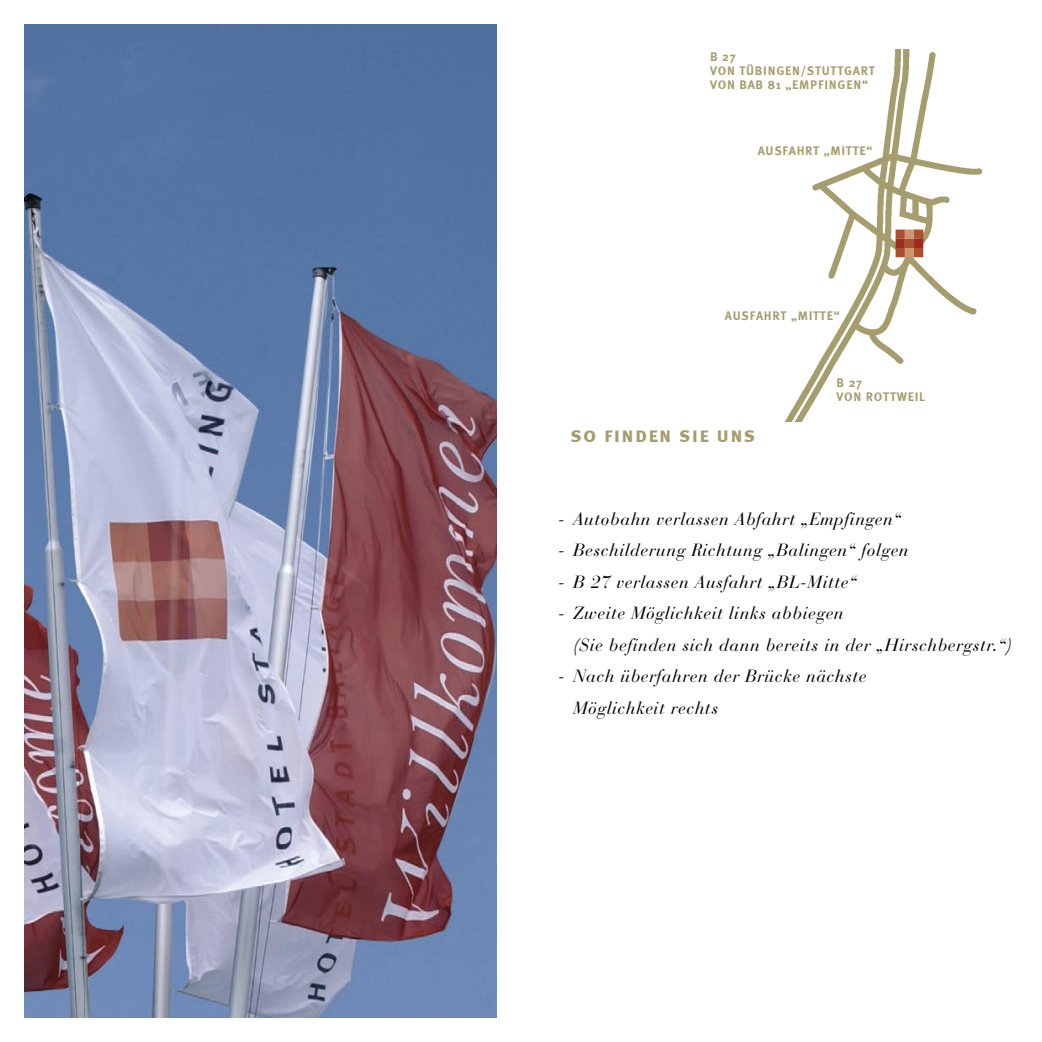
<style>
.page{position:relative;width:1042px;height:1042px;background:#fff}
.page>*{position:absolute;margin:0;border:0;box-sizing:border-box;transform-origin:0 0}
.t1{font:21px "Meta Bold Caps";letter-spacing:.06em;color:#a69d6e}
.t2{font:italic 17.5px/31.5px "Bauer Bodoni LT";letter-spacing:.03em;color:#000}
.t3{font:12.25px "Meta Bold Caps";letter-spacing:.06em;color:#a69d6e}
</style>
<div class="page">
<img style="left:784px;top:50px;width:197px;height:372px">
<svg style="left:895px;top:229px;width:28px;height:28px"></svg>
<img style="left:25px;top:25px;width:471px;height:992px">
<p class="t3" style="left:710px;top:50px;width:27px">B 27</p>
<p class="t3" style="left:710px;top:64px;width:166px">VON TÜBINGEN/STUTTGART</p>
<p class="t3" style="left:710px;top:78px;width:159px">VON BAB 81 „EMPFINGEN“</p>
<p class="t3" style="left:757px;top:143px;width:116px">AUSFAHRT „MITTE“</p>
<p class="t3" style="left:725px;top:308px;width:116px">AUSFAHRT „MITTE“</p>
<p class="t1" style="left:570px;top:422px;width:186px">so finden sie uns</p>
<p class="t3" style="left:836px;top:375px;width:27px">B 27</p>
<p class="t3" style="left:836px;top:389px;width:90px">VON ROTTWEIL</p>
<p class="t2" style="left:558px;top:503px;width:344px">- Autobahn verlassen Abfahrt „Empfingen“</p>
<p class="t2" style="left:558px;top:534px;width:352px">- Beschilderung Richtung „Balingen“ folgen</p>
<p class="t2" style="left:558px;top:566px;width:300px">- B 27 verlassen Ausfahrt „BL-Mitte“</p>
<p class="t2" style="left:558px;top:597px;width:287px">- Zweite Möglichkeit links abbiegen</p>
<p class="t2" style="left:573px;top:629px;width:441px">(Sie befinden sich dann bereits in der „Hirschbergstr.“)</p>
<p class="t2" style="left:573px;top:660px;width:295px;text-indent:-15px">- Nach überfahren der Brücke nächste<br>Möglichkeit rechts</p>
</div>
